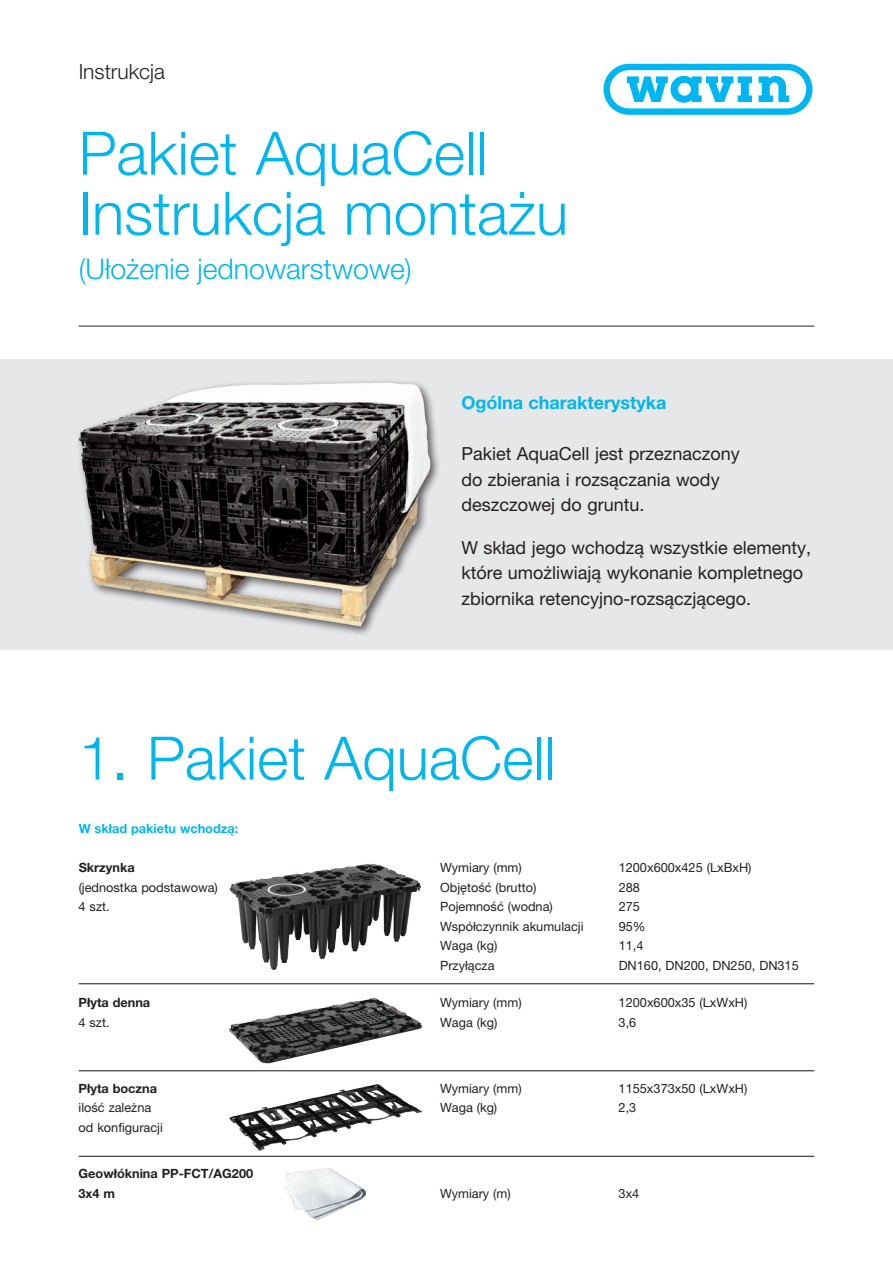
<style>
.page{position:relative;width:893px;height:1263px;background:#fff}
.page>*{position:absolute;margin:0;border:0;box-sizing:border-box;transform-origin:0 0}
.t1{font:300 60px/60px "Helvetica Neue LT Pro";color:#00b6f0}
.t2{font:300 28.5px "Helvetica Neue LT Pro";color:#00b6f0}
.t3{font:300 21px "Helvetica Neue LT Pro";color:#231f20}
.t4{font:18px/25.5px "Helvetica Neue LT Pro";color:#231f20}
.t5{font:700 18px "Helvetica Neue LT Pro";color:#00b6f0}
.t6{font:12.75px "Helvetica Neue LT Pro";color:#231f20}
.t7{font:700 12.75px/19.5px "Helvetica Neue LT Pro";color:#231f20}
.t8{font:700 12.75px "Helvetica Neue LT Pro";color:#00b6f0}
</style>
<div class="page">
<div style="left:0;top:359px;width:893px;height:290px;background:#e6e7e9"></div>
<hr style="left:79px;top:326px;width:735px;height:1px;background:#231f20">
<svg style="left:603px;top:64px;width:209px;height:51px"></svg>
<div style="left:76px;top:379px;width:366px;height:259px;background:#231f20;opacity:.75"></div>
<img style="left:79px;top:381px;width:353px;height:246px">
<hr style="left:79px;top:983px;width:735px;height:1px;background:#231f20">
<hr style="left:79px;top:1070px;width:735px;height:1px;background:#231f20">
<hr style="left:79px;top:1156px;width:735px;height:1px;background:#231f20">
<img style="left:230px;top:863px;width:191px;height:107px">
<img style="left:230px;top:997px;width:191px;height:67px">
<img style="left:230px;top:1084px;width:191px;height:67px">
<img style="left:285px;top:1168px;width:81px;height:52px">
<h3 class="t3" style="left:79px;top:58px;width:88px">Instrukcja</h3>
<h1 class="t1" style="left:79px;top:122px;width:491px">Pakiet AquaCell<br>Instrukcja montażu</h1>
<h2 class="t2" style="left:79px;top:251px;width:335px">(Ułożenie jednowarstwowe)</h2>
<h3 class="t5" style="left:461px;top:392px;width:207px">Ogólna charakterystyka</h3>
<h3 class="t4" style="left:461px;top:441px;width:280px">Pakiet AquaCell jest przeznaczony do zbierania i rozsączania wody deszczowej do gruntu.</h3>
<h3 class="t4" style="left:461px;top:534px;width:351px">W skład jego wchodzą wszystkie elementy, które umożliwiają wykonanie kompletnego zbiornika retencyjno-rozsączjącego.</h3>
<h1 class="t1" style="left:79px;top:727px;width:478px">1. Pakiet AquaCell</h1>
<p class="t8" style="left:79px;top:821px;width:161px">W skład pakietu wchodzą:</p>
<p class="t7" style="left:79px;top:858px;width:57px">Skrzynka</p>
<p class="t6" style="left:440px;top:860px;width:83px">Wymiary (mm)</p>
<p class="t6" style="left:619px;top:860px;width:134px">1200x600x425 (LxBxH)</p>
<p class="t6" style="left:79px;top:879px;width:141px">(jednostka podstawowa)</p>
<p class="t6" style="left:440px;top:879px;width:98px">Objętość (brutto)</p>
<p class="t6" style="left:619px;top:879px;width:23px">288</p>
<p class="t6" style="left:79px;top:899px;width:33px">4 szt.</p>
<p class="t6" style="left:440px;top:899px;width:114px">Pojemność (wodna)</p>
<p class="t6" style="left:619px;top:899px;width:23px">275</p>
<p class="t6" style="left:440px;top:918px;width:145px">Współczynnik akumulacji</p>
<p class="t6" style="left:619px;top:918px;width:28px">95%</p>
<p class="t6" style="left:440px;top:938px;width:59px">Waga (kg)</p>
<p class="t6" style="left:619px;top:938px;width:26px">11,4</p>
<p class="t6" style="left:440px;top:957px;width:56px">Przyłącza</p>
<p class="t6" style="left:619px;top:957px;width:182px">DN160, DN200, DN250, DN315</p>
<p class="t7" style="left:79px;top:993px;width:73px">Płyta denna</p>
<p class="t6" style="left:440px;top:995px;width:83px">Wymiary (mm)</p>
<p class="t6" style="left:619px;top:995px;width:130px">1200x600x35 (LxWxH)</p>
<p class="t6" style="left:79px;top:1014px;width:33px">4 szt.</p>
<p class="t6" style="left:440px;top:1014px;width:59px">Waga (kg)</p>
<p class="t6" style="left:619px;top:1014px;width:19px">3,6</p>
<p class="t7" style="left:79px;top:1078px;width:80px">Płyta boczna</p>
<p class="t6" style="left:440px;top:1080px;width:83px">Wymiary (mm)</p>
<p class="t6" style="left:619px;top:1080px;width:130px">1155x373x50 (LxWxH)</p>
<p class="t6" style="left:79px;top:1100px;width:74px">ilość zależna</p>
<p class="t6" style="left:440px;top:1100px;width:59px">Waga (kg)</p>
<p class="t6" style="left:619px;top:1100px;width:19px">2,3</p>
<p class="t6" style="left:79px;top:1119px;width:86px">od konfiguracji</p>
<p class="t7" style="left:79px;top:1164px;width:176px">Geowłóknina PP-FCT/AG200<br>3x4 m</p>
<p class="t6" style="left:440px;top:1185px;width:72px">Wymiary (m)</p>
<p class="t6" style="left:619px;top:1185px;width:22px">3x4</p>
</div>
